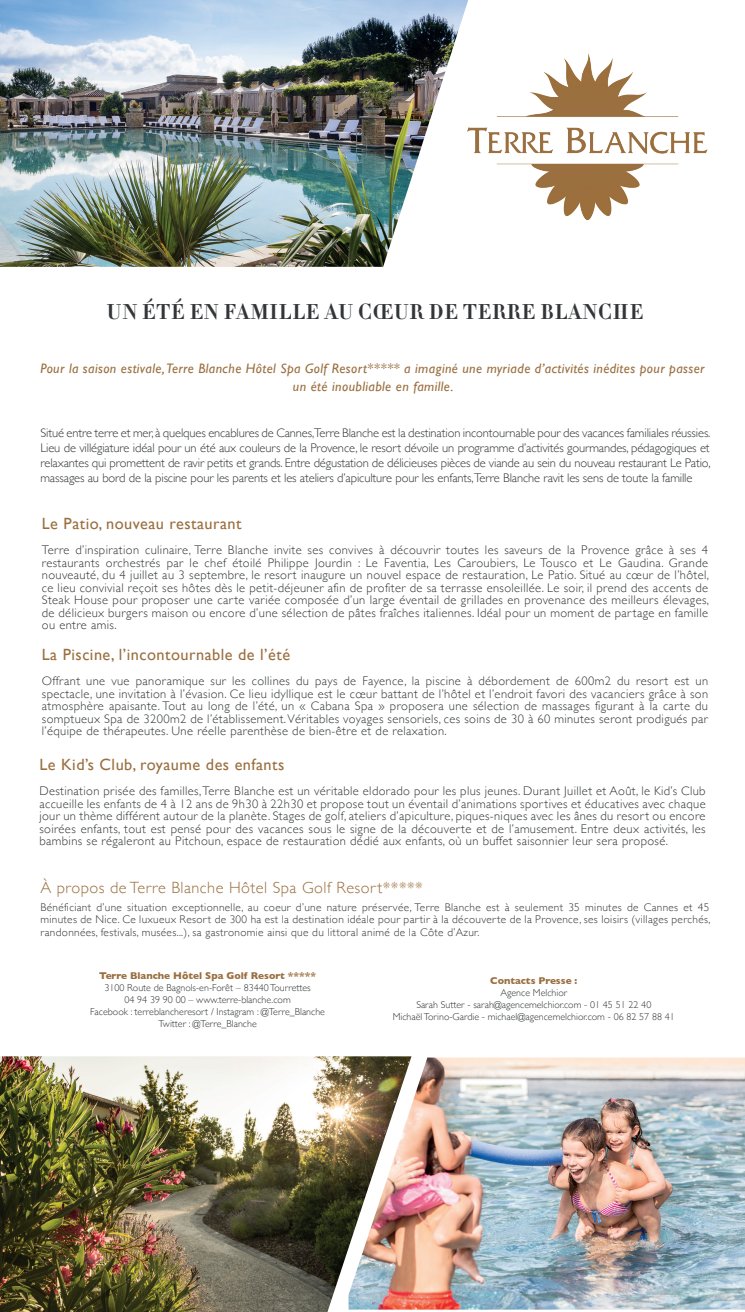
<style>
.page{position:relative;width:745px;height:1312px;background:#fff}
.page>*{position:absolute;margin:0;border:0;box-sizing:border-box;transform-origin:0 0}
.t1{font:21.25px "Didot HTF B06 Bold";letter-spacing:.04em;color:#333638}
.t2{font:16.25px "Gill Sans";letter-spacing:.03em;color:#9a6f3f}
.t3{font:300 16.25px "Gill Sans";letter-spacing:.03em;color:#9a6f3f}
.t4{font:italic 13.75px/17.5px "Gill Sans";letter-spacing:.03em;color:#9a6f3f;text-align:center}
.t5{font:300 12.5px/12.5px "Gill Sans";letter-spacing:.03em;color:#333638;text-align:justify}
.t6{font:300 11.25px/12.5px "Gill Sans";letter-spacing:.03em;color:#333638;text-align:justify}
.t7{font:300 10px/12px "Gill Sans";color:#333638;text-align:center}
.t8{font:700 10px "Gill Sans";color:#9a6f3f}
</style>
<div class="page">
<img style="left:0;top:0;width:468px;height:267px">
<img style="left:464px;top:53px;width:244px;height:175px">
<img style="left:0;top:1056px;width:411px;height:255px">
<img style="left:348px;top:1057px;width:396px;height:252px">
<h1 class="t1" style="left:107px;top:297px;width:537px">UN ÉTÉ EN FAMILLE AU CŒUR DE TERRE BLANCHE</h1>
<p class="t4" style="left:40px;top:359px;width:665px">Pour la saison estivale, Terre Blanche Hôtel Spa Golf Resort***** a imaginé une myriade d’activités inédites pour passer un été inoubliable en famille.</p>
<p class="t5" style="left:40px;top:424px;width:671px;line-height:15px">Situé entre terre et mer, à quelques encablures de Cannes,Terre Blanche est la destination incontournable pour des vacances familiales réussies.<br>Lieu de villégiature idéal pour un été aux couleurs de la Provence, le resort dévoile un programme d’activités gourmandes, pédagogiques et relaxantes qui promettent de ravir petits et grands. Entre dégustation de délicieuses pièces de viande au sein du nouveau restaurant Le Patio, massages au bord de la piscine pour les parents et les ateliers d’apiculture pour les enfants,Terre Blanche ravit les sens de toute la famille</p>
<h2 class="t2" style="left:42px;top:514px;width:201px">Le Patio, nouveau restaurant</h2>
<p class="t5" style="left:42px;top:543px;width:668px">Terre d’inspiration culinaire, Terre Blanche invite ses convives à découvrir toutes les saveurs de la Provence grâce à ses 4 restaurants orchestrés par le chef étoilé Philippe Jourdin : Le Faventia, Les Caroubiers, Le Tousco et Le Gaudina. Grande nouveauté, du 4 juillet au 3 septembre, le resort inaugure un nouvel espace de restauration, Le Patio. Situé au cœur de l’hôtel, ce lieu convivial reçoit ses hôtes dès le petit-déjeuner afin de profiter de sa terrasse ensoleillée. Le soir, il prend des accents de Steak House pour proposer une carte variée composée d’un large éventail de grillades en provenance des meilleurs élevages, de délicieux burgers maison ou encore d’une sélection de pâtes fraîches italiennes. Idéal pour un moment de partage en famille ou entre amis.</p>
<h2 class="t2" style="left:42px;top:645px;width:250px">La Piscine, l’incontournable de l’été</h2>
<p class="t5" style="left:42px;top:674px;width:667px">Offrant une vue panoramique sur les collines du pays de Fayence, la piscine à débordement de 600m2 du resort est un spectacle, une invitation à l’évasion. Ce lieu idyllique est le cœur battant de l’hôtel et l’endroit favori des vacanciers grâce à son atmosphère apaisante. Tout au long de l’été, un « Cabana Spa » proposera une sélection de massages figurant à la carte du somptueux Spa de 3200m2 de l’établissement. Véritables voyages sensoriels, ces soins de 30 à 60 minutes seront prodigués par l’équipe de thérapeutes. Une réelle parenthèse de bien-être et de relaxation.</p>
<h2 class="t2" style="left:39px;top:755px;width:246px">Le Kid’s Club, royaume des enfants</h2>
<p class="t5" style="left:39px;top:784px;width:667px">Destination prisée des familles, Terre Blanche est un véritable eldorado pour les plus jeunes. Durant Juillet et Août, le Kid’s Club accueille les enfants de 4 à 12 ans de 9h30 à 22h30 et propose tout un éventail d’animations sportives et éducatives avec chaque jour un thème différent autour de la planète. Stages de golf, ateliers d’apiculture, piques-niques avec les ânes du resort ou encore soirées enfants, tout est pensé pour des vacances sous le signe de la découverte et de l’amusement. Entre deux activités, les bambins se régaleront au Pitchoun, espace de restauration dédié aux enfants, où un buffet saisonnier leur sera proposé.</p>
<h2 class="t3" style="left:40px;top:874px;width:384px">À propos de Terre Blanche Hôtel Spa Golf Resort*****</h2>
<p class="t6" style="left:40px;top:899px;width:671px">Bénéficiant d’une situation exceptionnelle, au coeur d’une nature préservée, Terre Blanche est à seulement 35 minutes de Cannes et 45 minutes de Nice. Ce luxueux Resort de 300 ha est la destination idéale pour partir à la découverte de la Provence, ses loisirs (villages perchés, randonnées, festivals, musées...), sa gastronomie ainsi que du littoral animé de la Côte d’Azur.</p>
<p class="t8" style="left:99px;top:967px;width:218px">Terre Blanche Hôtel Spa Golf Resort *****</p>
<p class="t7" style="left:90px;top:981px;width:236px">3100 Route de Bagnols-en-Forêt – 83440 Tourrettes<br>04 94 39 90 00 – www.terre-blanche.com<br>Facebook : terreblancheresort / Instagram : @Terre_Blanche Twitter : @Terre_Blanche</p>
<p class="t8" style="left:490px;top:972px;width:89px">Contacts Presse :</p>
<p class="t7" style="left:392px;top:986px;width:283px">Agence Melchior<br>Sarah Sutter - sarah@agencemelchior.com - 01 45 51 22 40<br>Michaël Torino-Gardie - michael@agencemelchior.com - 06 82 57 88 41</p>
</div>
